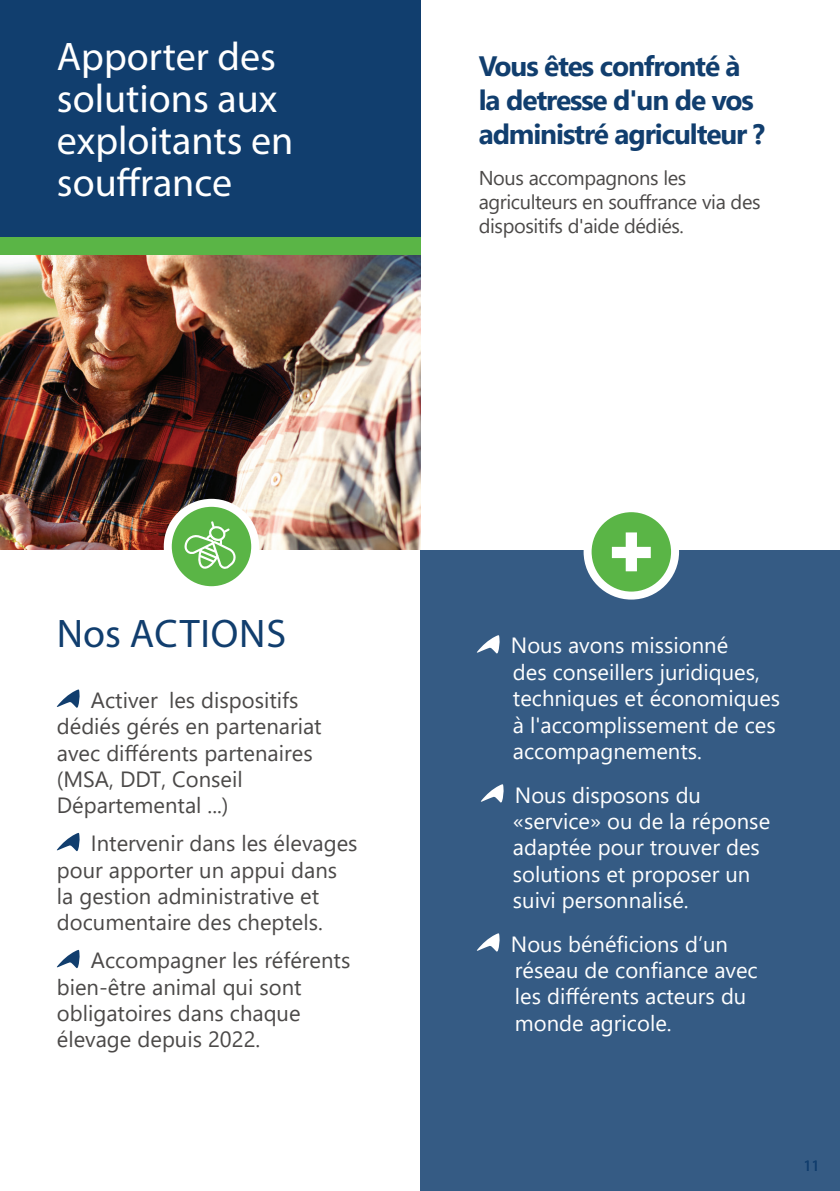
<style>
.page{position:relative;width:840px;height:1191px;background:#fff}
.page>*{position:absolute;margin:0;border:0;box-sizing:border-box;transform-origin:0 0}
.t1{font:40px/42px "Myriad Pro";color:#fff}
.t2{font:40px "Myriad Pro";letter-spacing:.02em;color:#113e6e}
.t3{font:700 28px/33.6px "Segoe UI";letter-spacing:-.04em;color:#113e6e}
.t4{font:22px/26.4px "Segoe UI";color:#4b4948}
.t5{font:22px/26.4px "Segoe UI";color:#fff}
.t6{font:20px/24px "Segoe UI";letter-spacing:-.02em;color:#4b4948}
.t7{font:16px "Myriad Pro";color:#113e6e}
</style>
<div class="page">
<img style="left:0;top:254px;width:420px;height:296px">
<svg style="left:57px;top:689px;width:23px;height:19px"></svg>
<svg style="left:57px;top:832px;width:23px;height:19px"></svg>
<svg style="left:57px;top:949px;width:23px;height:19px"></svg>
<div style="left:0;top:0;width:420px;height:237px;background:#113e6e"></div>
<div style="left:420px;top:550px;width:419px;height:641px;background:#355b84"></div>
<svg style="left:476px;top:635px;width:23px;height:19px"></svg>
<svg style="left:480px;top:784px;width:23px;height:19px"></svg>
<svg style="left:476px;top:933px;width:23px;height:19px"></svg>
<svg style="left:587px;top:508px;width:87px;height:87px;background:#70bf5f"></svg>
<svg style="left:611px;top:532px;width:39px;height:39px"></svg>
<div style="left:583px;top:504px;width:95px;height:95px;border:8px solid #fff;border-radius:50%"></div>
<svg style="left:168px;top:503px;width:87px;height:87px;fill:#5ab546"></svg>
<svg style="left:184px;top:521px;width:52px;height:49px"></svg>
<div style="left:164px;top:499px;width:95px;height:95px;border:8px solid #fff;border-radius:50%"></div>
<div style="left:0;top:237px;width:420px;height:17px;background:#5ab546"></div>
<p class="t1" style="left:57px;top:35px;width:238px">Apporter des solutions aux exploitants en souffrance</p>
<p class="t3" style="left:478px;top:47px;width:288px">Vous êtes confronté à la detresse d'un de vos administré agriculteur ?</p>
<p class="t6" style="left:478px;top:164px;width:283px">Nous accompagnons les agriculteurs en souffrance via des dispositifs d'aide dédiés.</p>
<p class="t2" style="left:57px;top:608px;width:231px">Nos ACTIONS</p>
<p class="t4" style="left:57px;top:685px;width:266px;text-indent:34px">Activer les dispositifs dédiés gérés en partenariat avec différents partenaires (MSA, DDT, Conseil<br>Départemental ...)</p>
<p class="t4" style="left:57px;top:828px;width:302px;text-indent:34px">Intervenir dans les élevages pour apporter un appui dans la gestion administrative et documentaire des cheptels.</p>
<p class="t4" style="left:57px;top:945px;width:295px;text-indent:34px">Accompagner les référents bien-être animal qui sont obligatoires dans chaque élevage depuis 2022.</p>
<p class="t5" style="left:510px;top:630px;width:271px">Nous avons missionné<br>des conseillers juridiques, techniques et économiques à l'accomplissement de ces accompagnements.</p>
<p class="t5" style="left:512px;top:779px;width:259px">Nous disposons du «service» ou de la réponse adaptée pour trouver des solutions et proposer un suivi personnalisé.</p>
<p class="t5" style="left:510px;top:928px;width:248px">Nous bénéficions d’un réseau de confiance avec les différents acteurs du monde agricole.</p>
<p class="t7" style="left:803px;top:1155px;width:18px">11</p>
</div>
